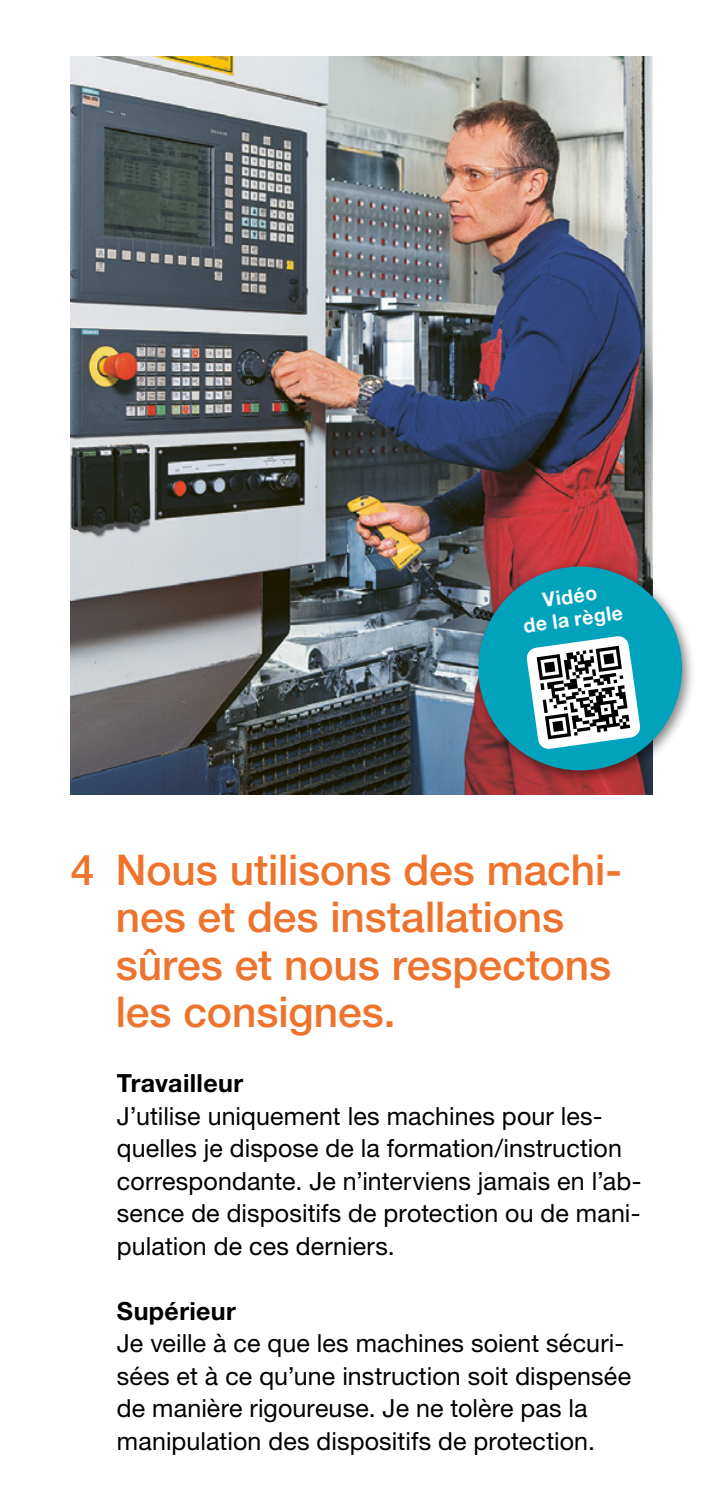
<style>
.page{position:relative;width:723px;height:1489px;background:#fff}
.page>*{position:absolute;margin:0;border:0;box-sizing:border-box;transform-origin:0 0}
.t1{font:500 42.5px/47.5px "Helvetica Neue LT Std";color:#ee742d}
.t2{font:25px/32.5px "Helvetica Neue LT Std";letter-spacing:.005em;color:#000}
.t3{font:700 25px "Helvetica Neue LT Std";letter-spacing:.015em;color:#000}
.t4{font:700 20px/22.8px "Helvetica Neue LT Std";color:#fff;text-align:center}
</style>
<div class="page">
<img style="left:71px;top:57px;width:581px;height:737px">
<div style="left:470px;top:558px;width:226px;height:226px;background:#000;opacity:.5"></div>
<div style="left:478px;top:566px;width:204px;height:204px;background:#00a2bc;border-radius:50%"></div>
<svg style="left:526px;top:636px;width:115px;height:113px"></svg>
<p class="t4" style="left:519px;top:591px;width:102px;rotate:-8deg">Vidéo<br>de la règle</p>
<h1 class="t1" style="left:116px;top:845px;width:508px;text-indent:-45px">4 Nous utilisons des machi&shy;nes et des installations sûres et nous respectons les consignes.</h1>
<p class="t3" style="left:117px;top:1067px;width:128px">Travailleur</p>
<p class="t2" style="left:117px;top:1099px;width:526px">J’utilise uniquement les machines pour les&shy;quelles je dispose de la formation/instruction correspondante. Je n’interviens jamais en l’ab&shy;sence de dispositifs de protection ou de mani&shy;pulation de ces derniers.</p>
<p class="t3" style="left:117px;top:1295px;width:121px">Supérieur</p>
<p class="t2" style="left:117px;top:1326px;width:516px">Je veille à ce que les machines soient sécuri&shy;sées et à ce qu’une instruction soit dispensée de manière rigoureuse. Je ne tolère pas la manipulation des dispositifs de protection.</p>
</div>
